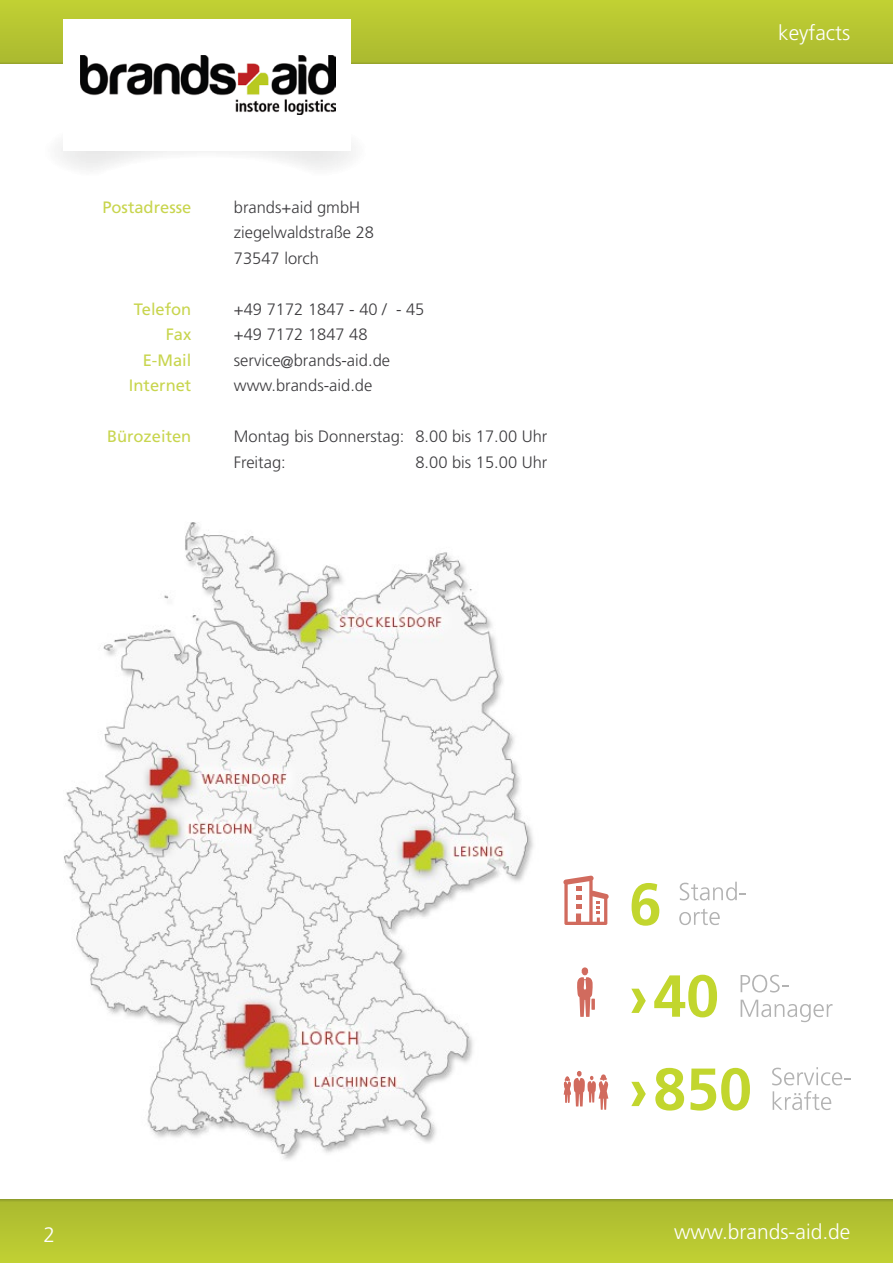
<style>
.page{position:relative;width:893px;height:1263px;background:#fff}
.page>*{position:absolute;margin:0;border:0;box-sizing:border-box;transform-origin:0 0}
.t1{font:300 21px "Frutiger";color:#fff}
.t2{font:300 16.5px/25.5px "Frutiger";color:#3e3d40}
.t3{font:16.5px/25.5px "Frutiger";color:#c8d54e;text-align:right}
</style>
<div class="page">
<svg style="left:59px;top:145px;width:293px;height:24px"></svg>
<div style="left:0;top:0;width:893px;height:64px;background:#b7c732"></div>
<div style="left:0;top:1199px;width:893px;height:64px;background:#b5c431"></div>
<div style="left:63px;top:19px;width:287px;height:131px;background:#fff"></div>
<img style="left:81px;top:55px;width:255px;height:59px">
<img style="left:64px;top:522px;width:470px;height:638px">
<svg style="left:577px;top:967px;width:16px;height:50px"></svg>
<svg style="left:591px;top:999px;width:4px;height:11px"></svg>
<svg style="left:563px;top:875px;width:46px;height:50px"></svg>
<svg style="left:632px;top:883px;width:27px;height:43px"></svg>
<svg style="left:631px;top:989px;width:15px;height:24px"></svg>
<svg style="left:654px;top:975px;width:63px;height:42px"></svg>
<svg style="left:631px;top:1082px;width:15px;height:24px"></svg>
<svg style="left:655px;top:1068px;width:29px;height:42px"></svg>
<svg style="left:690px;top:1068px;width:60px;height:42px"></svg>
<svg style="left:680px;top:882px;width:66px;height:18px"></svg>
<svg style="left:679px;top:909px;width:41px;height:16px"></svg>
<svg style="left:741px;top:975px;width:47px;height:17px"></svg>
<svg style="left:741px;top:1000px;width:92px;height:22px"></svg>
<svg style="left:772px;top:1067px;width:78px;height:18px"></svg>
<svg style="left:773px;top:1091px;width:58px;height:19px"></svg>
<svg style="left:564px;top:1071px;width:44px;height:39px"></svg>
<p class="t3" style="left:102px;top:194px;width:90px">Postadresse</p>
<p class="t3" style="left:129px;top:296px;width:64px">Telefon<br>Fax<br>E-Mail<br>Internet</p>
<p class="t3" style="left:107px;top:423px;width:86px">Bürozeiten</p>
<p class="t2" style="left:234px;top:194px;width:142px">brands+aid gmbH ziegelwaldstraße 28<br>73547 lorch</p>
<p class="t2" style="left:234px;top:296px;width:192px">+49 7172 1847 - 40 / - 45 +49 7172 1847 48 service@brands-aid.de www.brands-aid.de</p>
<p class="t2" style="left:234px;top:424px;width:315px">Montag bis Donnerstag: 8.00 bis 17.00 Uhr<br>Freitag:</p>
<p class="t2" style="left:415px;top:449px;width:134px">8.00 bis 15.00 Uhr</p>
<p class="t1" style="left:778px;top:21px;width:74px">keyfacts</p>
<p class="t1" style="left:44px;top:1222px;width:13px">2</p>
<p class="t1" style="left:674px;top:1220px;width:178px">www.brands-aid.de</p>
</div>
